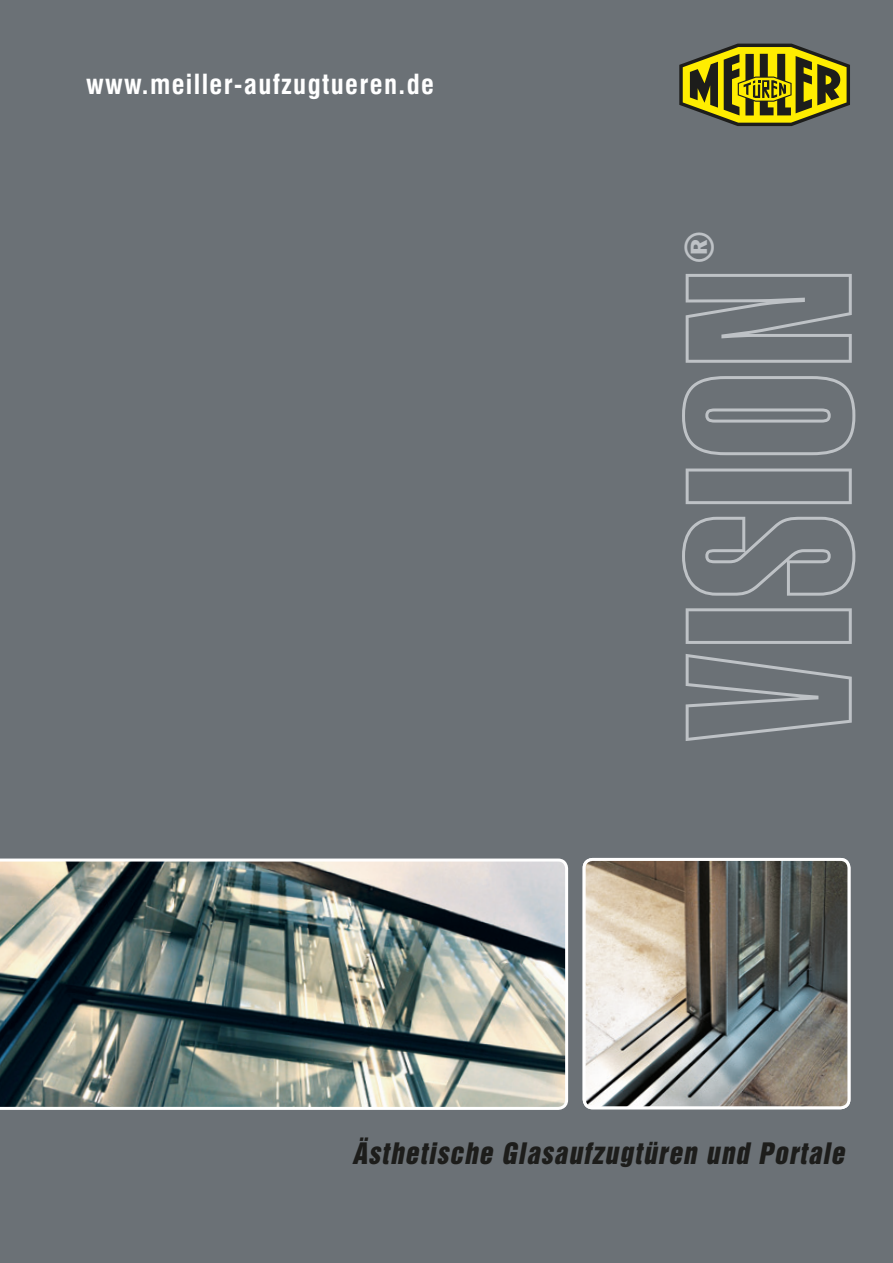
<style>
.page{position:relative;width:893px;height:1263px;background:#6b7176}
.page>*{position:absolute;margin:0;border:0;box-sizing:border-box;transform-origin:0 0}
.t1{font:40.35px "Swiss 921 BT Regular A";color:#bec2c6}
.t2{font:italic 27px "Swiss 921 BT Regular A";color:#1d1d1b}
.t3{font:700 condensed 27px "Swiss 721 BT";letter-spacing:.05em;color:#fff}
</style>
<div class="page">
<img style="left:0;top:858px;width:568px;height:252px">
<img style="left:584px;top:859px;width:265px;height:249px">
<svg style="left:679px;top:44px;width:171px;height:82px"></svg>
<svg style="left:682px;top:274px;width:173px;height:467px"></svg>
<div style="left:583px;top:858px;width:267px;height:251px;border:3px solid #fff;border-radius:9px"></div>
<p class="t3" style="left:86px;top:68px;width:349px">www.meiller-aufzugtueren.de</p>
<h1 class="t1" style="left:671px;top:264px;width:35px;rotate:-90deg">®</h1>
<p class="t2" style="left:352px;top:1135px;width:499px">Ästhetische Glasaufzugtüren und Portale</p>
</div>
